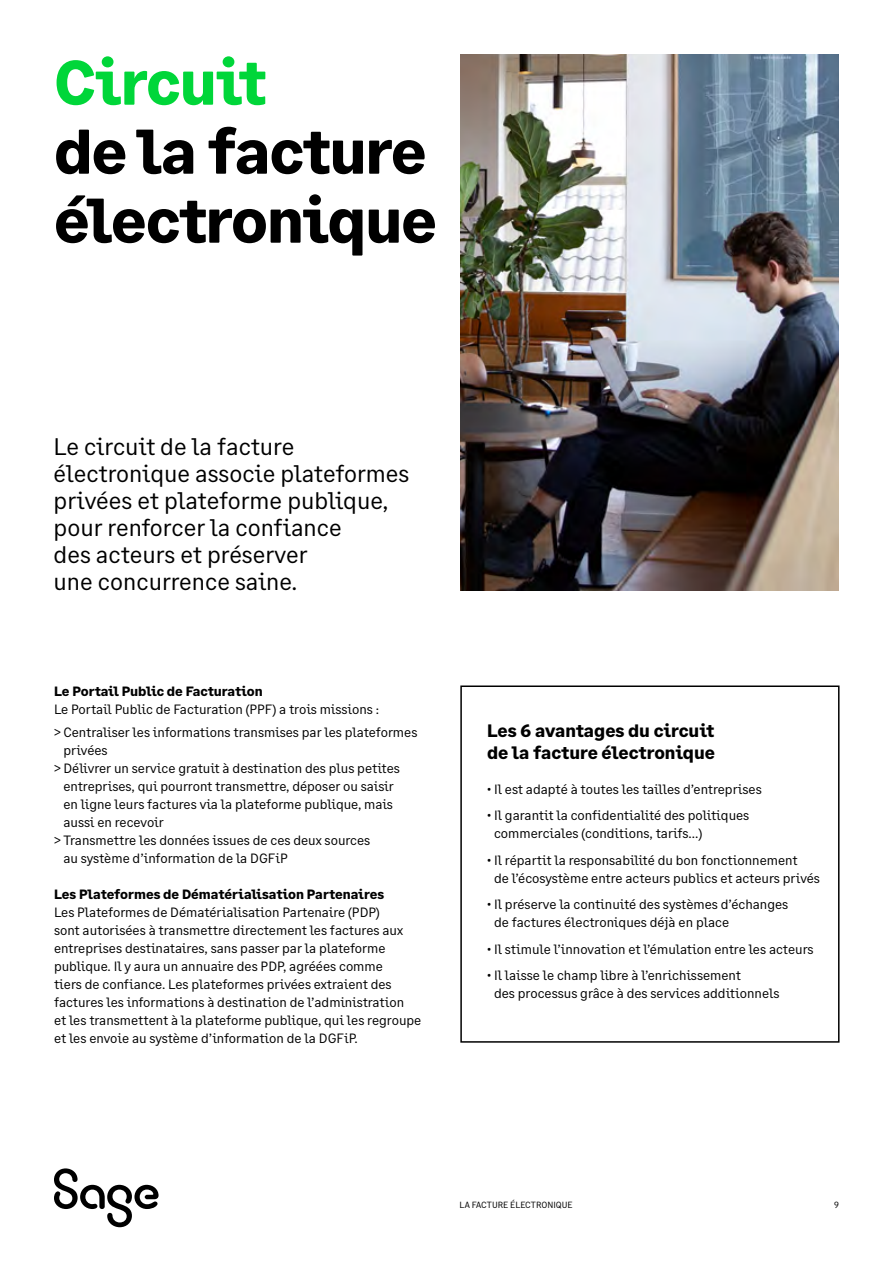
<style>
.page{position:relative;width:893px;height:1263px;background:#fff}
.page>*{position:absolute;margin:0;border:0;box-sizing:border-box;transform-origin:0 0}
.t1{font:700 63px/69px "Sage Text";letter-spacing:-.02em;color:#000}
.t2{font:700 63px "Sage Text";letter-spacing:-.02em;color:#00d639}
.t3{font:24px/27px "Sage Text";color:#000}
.t4{font:700 18px/22.5px "Sage Text";color:#000}
.t5{font:13.5px/18px "Sage Text";color:#000}
.t6{font:700 13.5px "Sage Text";color:#000}
.t7{font:9px "Sage Text";color:#000}
</style>
<div class="page">
<img style="left:460px;top:54px;width:379px;height:536px">
<div style="left:460px;top:685px;width:379px;height:358px;border:2px solid #000"></div>
<svg style="left:54px;top:1168px;width:105px;height:59px"></svg>
<h1 class="t2" style="left:54px;top:43px;width:214px">Circuit</h1>
<h1 class="t1" style="left:54px;top:118px;width:385px">de la facture électronique</h1>
<h2 class="t3" style="left:54px;top:434px;width:357px">Le circuit de la facture électronique associe plateformes privées et plateforme publique, pour renforcer la confiance<br>des acteurs et préserver<br>une concurrence saine.</h2>
<p class="t6" style="left:54px;top:683px;width:210px">Le Portail Public de Facturation</p>
<p class="t5" style="left:54px;top:699px;width:365px;line-height:22.2px">Le Portail Public de Facturation (PPF) a trois missions :<br>&gt; Centraliser les informations transmises par les plateformes</p>
<p class="t5" style="left:63px;top:741px;width:46px">privées</p>
<p class="t5" style="left:54px;top:759px;width:347px">&gt; Délivrer un service gratuit à destination des plus petites</p>
<p class="t5" style="left:63px;top:777px;width:332px">entreprises, qui pourront transmettre, déposer ou saisir</p>
<p class="t5" style="left:63px;top:795px;width:331px">en ligne leurs factures via la plateforme publique, mais</p>
<p class="t5" style="left:63px;top:813px;width:102px">aussi en recevoir</p>
<p class="t5" style="left:54px;top:831px;width:318px">&gt; Transmettre les données issues de ces deux sources</p>
<p class="t5" style="left:63px;top:849px;width:226px">au système d’information de la DGFiP</p>
<p class="t6" style="left:54px;top:885px;width:332px">Les Plateformes de Dématérialisation Partenaires</p>
<p class="t5" style="left:54px;top:903px;width:369px">Les Plateformes de Dématérialisation Partenaire (PDP)<br>sont autorisées à transmettre directement les factures aux entreprises destinataires, sans passer par la plateforme publique. Il y aura un annuaire des PDP, agréées comme<br>tiers de confiance. Les plateformes privées extraient des factures les informations à destination de l’administration<br>et les transmettent à la plateforme publique, qui les regroupe et les envoie au système d’information de la DGFiP.</p>
<h3 class="t4" style="left:487px;top:720px;width:229px">Les 6 avantages du circuit de la facture électronique</h3>
<p class="t5" style="left:487px;top:780px;width:276px">• Il est adapté à toutes les tailles d’entreprises</p>
<p class="t5" style="left:494px;top:807px;width:257px;text-indent:-7px">• Il garantit la confidentialité des politiques commerciales (conditions, tarifs...)</p>
<p class="t5" style="left:494px;top:851px;width:327px;text-indent:-7px">• Il répartit la responsabilité du bon fonctionnement<br>de l’écosystème entre acteurs publics et acteurs privés</p>
<p class="t5" style="left:494px;top:896px;width:296px;text-indent:-7px">• Il préserve la continuité des systèmes d’échanges de factures électroniques déjà en place</p>
<p class="t5" style="left:487px;top:940px;width:328px">• Il stimule l’innovation et l’émulation entre les acteurs</p>
<p class="t5" style="left:494px;top:967px;width:287px;text-indent:-7px">• Il laisse le champ libre à l’enrichissement<br>des processus grâce à des services additionnels</p>
<p class="t7" style="left:460px;top:1200px;width:115px">LA FACTURE ÉLECTRONIQUE</p>
<p class="t7" style="left:834px;top:1200px;width:6px">9</p>
</div>
